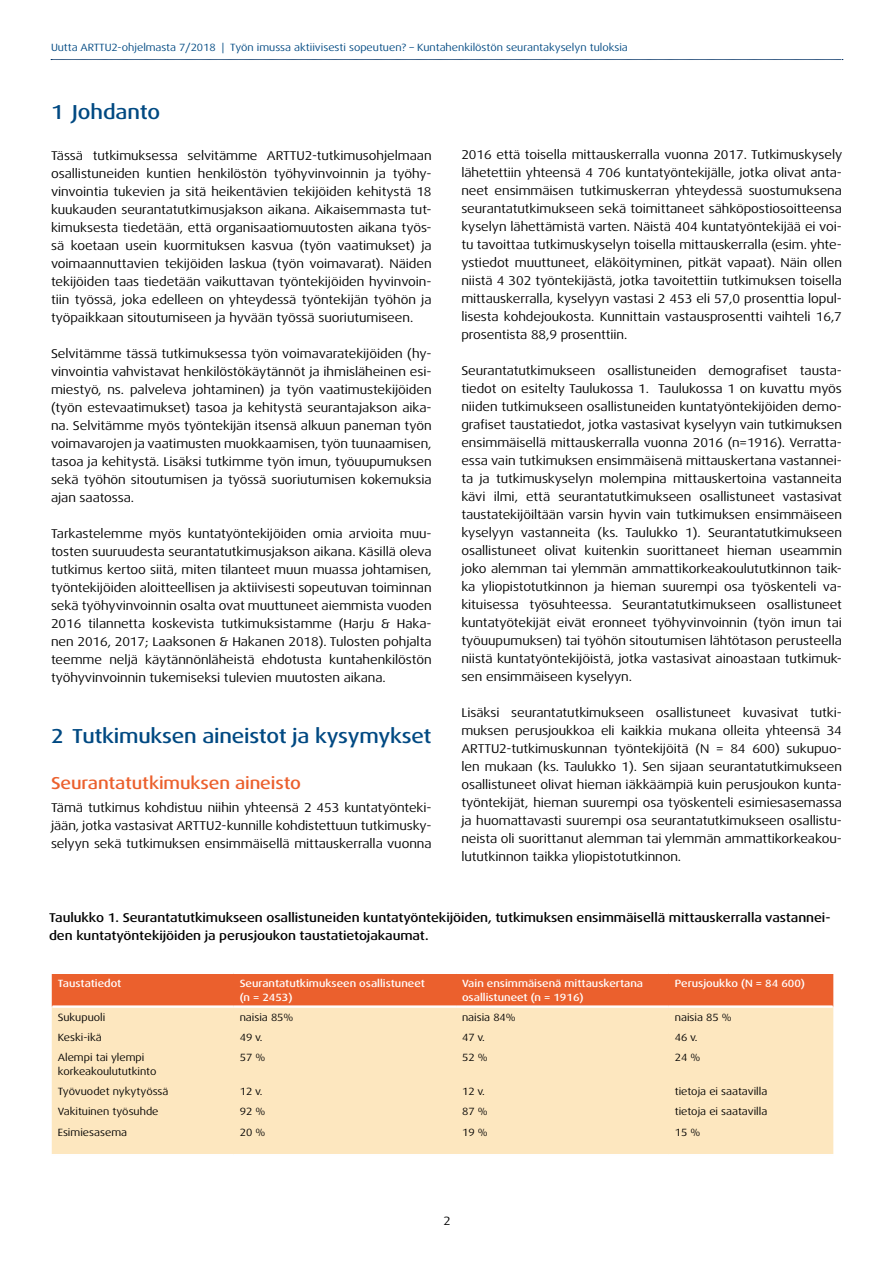
<style>
.page{position:relative;width:893px;height:1263px;background:#fff}
.page>*{position:absolute;margin:0;border:0;box-sizing:border-box;transform-origin:0 0}
.Väliotsikko1{font:500 expanded 20.25px "Dax OT";letter-spacing:-.01em;color:#004982}
.Väliotsikko2{font:500 expanded 17.25px "Dax OT";letter-spacing:-.005em;color:#eb602d}
.Leipis{font:expanded 12.75px/18px "Dax OT";letter-spacing:-.005em;color:#000;text-align:justify}
.Leipis-2{font:500 expanded 12.75px/18px "Dax OT";letter-spacing:-.005em;color:#000}
.t1{font:expanded 12px "Dax OT";color:#000}
.Taulukko{font:expanded 10.5px/13.5px "Dax OT";color:#000}
.Taulukko_otsikko{font:500 expanded 10.5px/13.5px "Dax OT";color:#fff}
.t2{font:expanded 10.5px "Dax OT";color:#004982}
</style>
<div class="page">
<svg style="left:51px;top:59px;width:792px;height:1px"></svg>
<div style="left:52px;top:974px;width:781px;height:32px;background:#eb602d"></div>
<div style="left:52px;top:1006px;width:781px;height:148px;background:#fde7bf"></div>
<hr style="left:53px;top:1006px;width:181px;height:1px;background:#fff">
<hr style="left:53px;top:1007px;width:181px;height:1px;background:#fff">
<hr style="left:234px;top:1006px;width:222px;height:1px;background:#fff">
<hr style="left:234px;top:1007px;width:222px;height:1px;background:#fff">
<hr style="left:456px;top:1006px;width:213px;height:1px;background:#fff">
<hr style="left:456px;top:1007px;width:213px;height:1px;background:#fff">
<hr style="left:669px;top:1006px;width:164px;height:1px;background:#fff">
<hr style="left:669px;top:1007px;width:164px;height:1px;background:#fff">
<p class="t2" style="left:51px;top:41px;width:578px">Uutta ARTTU2-ohjelmasta 7/2018 | Työn imussa aktiivisesti sopeutuen? – Kuntahenkilöstön seurantakyselyn tuloksia</p>
<p class="Väliotsikko1" style="left:51px;top:100px;width:111px">1 Johdanto</p>
<p class="Leipis" style="left:51px;top:147px;width:382px">Tässä tutkimuksessa selvitämme ARTTU2-tutkimusohjelmaan osallistuneiden kuntien henkilöstön työhyvinvoinnin ja työhy&shy;vinvointia tukevien ja sitä heikentävien tekijöiden kehitystä 18 kuukauden seurantatutkimusjakson aikana. Aikaisemmasta tut&shy;kimuksesta tiedetään, että organisaatiomuutosten aikana työs&shy;sä koetaan usein kuormituksen kasvua (työn vaatimukset) ja voimaannuttavien tekijöiden laskua (työn voimavarat). Näiden tekijöiden taas tiedetään vaikuttavan työntekijöiden hyvinvoin&shy;tiin työssä, joka edelleen on yhteydessä työntekijän työhön ja työpaikkaan sitoutumiseen ja hyvään työssä suoriutumiseen.</p>
<p class="Leipis" style="left:51px;top:345px;width:382px">Selvitämme tässä tutkimuksessa työn voimavaratekijöiden (hy&shy;vinvointia vahvistavat henkilöstökäytännöt ja ihmisläheinen esi&shy;miestyö, ns. palveleva johtaminen) ja työn vaatimustekijöiden (työn estevaatimukset) tasoa ja kehitystä seurantajakson aika&shy;na. Selvitämme myös työntekijän itsensä alkuun paneman työn voimavarojen ja vaatimusten muokkaamisen, työn tuunaamisen, tasoa ja kehitystä. Lisäksi tutkimme työn imun, työuupumuksen sekä työhön sitoutumisen ja työssä suoriutumisen kokemuksia ajan saatossa.</p>
<p class="Leipis" style="left:51px;top:525px;width:382px">Tarkastelemme myös kuntatyöntekijöiden omia arvioita muu&shy;tosten suuruudesta seurantatutkimusjakson aikana. Käsillä oleva tutkimus kertoo siitä, miten tilanteet muun muassa johtamisen, työntekijöiden aloitteellisen ja aktiivisesti sopeutuvan toiminnan sekä työhyvinvoinnin osalta ovat muuttuneet aiemmista vuoden 2016 tilannetta koskevista tutkimuksistamme (Harju &amp; Haka&shy;nen 2016, 2017; Laaksonen &amp; Hakanen 2018). Tulosten pohjalta teemme neljä käytännönläheistä ehdotusta kuntahenkilöstön työhyvinvoinnin tukemiseksi tulevien muutosten aikana.</p>
<p class="Väliotsikko1" style="left:51px;top:723px;width:382px">2 Tutkimuksen aineistot ja kysymykset</p>
<p class="Väliotsikko2" style="left:51px;top:772px;width:252px">Seurantatutkimuksen aineisto</p>
<p class="Leipis" style="left:51px;top:798px;width:382px">Tämä tutkimus kohdistuu niihin yhteensä 2 453 kuntatyönteki&shy;jään, jotka vastasivat ARTTU2-kunnille kohdistettuun tutkimusky&shy;selyyn sekä tutkimuksen ensimmäisellä mittauskerralla vuonna</p>
<p class="Leipis" style="left:461px;top:145px;width:382px">2016 että toisella mittauskerralla vuonna 2017. Tutkimuskysely lähetettiin yhteensä 4 706 kuntatyöntekijälle, jotka olivat anta&shy;neet ensimmäisen tutkimuskerran yhteydessä suostumuksena seurantatutkimukseen sekä toimittaneet sähköpostiosoitteensa kyselyn lähettämistä varten. Näistä 404 kuntatyöntekijää ei voi&shy;tu tavoittaa tutkimuskyselyn toisella mittauskerralla (esim. yhte&shy;ystiedot muuttuneet, eläköityminen, pitkät vapaat). Näin ollen niistä 4 302 työntekijästä, jotka tavoitettiin tutkimuksen toisella mittauskerralla, kyselyyn vastasi 2 453 eli 57,0 prosenttia lopul&shy;lisesta kohdejoukosta. Kunnittain vastausprosentti vaihteli 16,7 prosentista 88,9 prosenttiin.</p>
<p class="Leipis" style="left:461px;top:361px;width:382px">Seurantatutkimukseen osallistuneiden demografiset tausta&shy;tiedot on esitelty Taulukossa 1. Taulukossa 1 on kuvattu myös niiden tutkimukseen osallistuneiden kuntatyöntekijöiden demo&shy;grafiset taustatiedot, jotka vastasivat kyselyyn vain tutkimuksen ensimmäisellä mittauskerralla vuonna 2016 (n=1916). Verratta&shy;essa vain tutkimuksen ensimmäisenä mittauskertana vastannei&shy;ta ja tutkimuskyselyn molempina mittauskertoina vastanneita kävi ilmi, että seurantatutkimukseen osallistuneet vastasivat taustatekijöiltään varsin hyvin vain tutkimuksen ensimmäiseen kyselyyn vastanneita (ks. Taulukko 1). Seurantatutkimukseen osallistuneet olivat kuitenkin suorittaneet hieman useammin joko alemman tai ylemmän ammattikorkeakoulututkinnon taik&shy;ka yliopistotutkinnon ja hieman suurempi osa työskenteli va&shy;kituisessa työsuhteessa. Seurantatutkimukseen osallistuneet kuntatyötekijät eivät eronneet työhyvinvoinnin (työn imun tai työuupumuksen) tai työhön sitoutumisen lähtötason perusteella niistä kuntatyöntekijöistä, jotka vastasivat ainoastaan tutkimuk&shy;sen ensimmäiseen kyselyyn.</p>
<p class="Leipis" style="left:461px;top:703px;width:382px">Lisäksi seurantatutkimukseen osallistuneet kuvasivat tutki&shy;muksen perusjoukkoa eli kaikkia mukana olleita yhteensä 34<br>ARTTU2-tutkimuskunnan työntekijöitä (N = 84 600) sukupuo&shy;len mukaan (ks. Taulukko 1). Sen sijaan seurantatutkimukseen osallistuneet olivat hieman iäkkäämpiä kuin perusjoukon kunta&shy;työntekijät, hieman suurempi osa työskenteli esimiesasemassa ja huomattavasti suurempi osa seurantatutkimukseen osallistu&shy;neista oli suorittanut alemman tai ylemmän ammattikorkeakou&shy;lututkinnon taikka yliopistotutkinnon.</p>
<p class="Leipis-2" style="left:49px;top:908px;width:783px">Taulukko 1. Seurantatutkimukseen osallistuneiden kuntatyöntekijöiden, tutkimuksen ensimmäisellä mittauskerralla vastannei&shy;den kuntatyöntekijöiden ja perusjoukon taustatietojakaumat.</p>
<p class="Taulukko_otsikko" style="left:58px;top:977px;width:65px">Taustatiedot</p>
<p class="Taulukko_otsikko" style="left:240px;top:977px;width:187px">Seurantatutkimukseen osallistuneet (n = 2453)</p>
<p class="Taulukko_otsikko" style="left:462px;top:977px;width:183px">Vain ensimmäisenä mittauskertana osallistuneet (n = 1916)</p>
<p class="Taulukko_otsikko" style="left:675px;top:977px;width:132px">Perusjoukko (N = 84 600)</p>
<p class="Taulukko" style="left:58px;top:1010px;width:49px">Sukupuoli</p>
<p class="Taulukko" style="left:240px;top:1010px;width:55px">naisia 85%</p>
<p class="Taulukko" style="left:462px;top:1010px;width:55px">naisia 84%</p>
<p class="Taulukko" style="left:675px;top:1010px;width:58px">naisia 85 %</p>
<p class="Taulukko" style="left:58px;top:1031px;width:46px">Keski-ikä</p>
<p class="Taulukko" style="left:240px;top:1031px;width:24px">49 v.</p>
<p class="Taulukko" style="left:462px;top:1031px;width:24px">47 v.</p>
<p class="Taulukko" style="left:675px;top:1031px;width:24px">46 v.</p>
<p class="Taulukko" style="left:58px;top:1051px;width:100px">Alempi tai ylempi korkeakoulututkinto</p>
<p class="Taulukko" style="left:240px;top:1051px;width:27px">57 %</p>
<p class="Taulukko" style="left:462px;top:1051px;width:27px">52 %</p>
<p class="Taulukko" style="left:675px;top:1051px;width:27px">24 %</p>
<p class="Taulukko" style="left:58px;top:1085px;width:112px">Työvuodet nykytyössä</p>
<p class="Taulukko" style="left:240px;top:1085px;width:24px">12 v.</p>
<p class="Taulukko" style="left:462px;top:1085px;width:24px">12 v.</p>
<p class="Taulukko" style="left:675px;top:1085px;width:94px">tietoja ei saatavilla</p>
<p class="Taulukko" style="left:58px;top:1105px;width:102px">Vakituinen työsuhde</p>
<p class="Taulukko" style="left:240px;top:1105px;width:27px">92 %</p>
<p class="Taulukko" style="left:462px;top:1105px;width:27px">87 %</p>
<p class="Taulukko" style="left:675px;top:1105px;width:94px">tietoja ei saatavilla</p>
<p class="Taulukko" style="left:58px;top:1125px;width:71px">Esimiesasema</p>
<p class="Taulukko" style="left:240px;top:1125px;width:27px">20 %</p>
<p class="Taulukko" style="left:462px;top:1125px;width:27px">19 %</p>
<p class="Taulukko" style="left:675px;top:1125px;width:27px">15 %</p>
<p class="t1" style="left:444px;top:1213px;width:9px">2</p>
</div>
